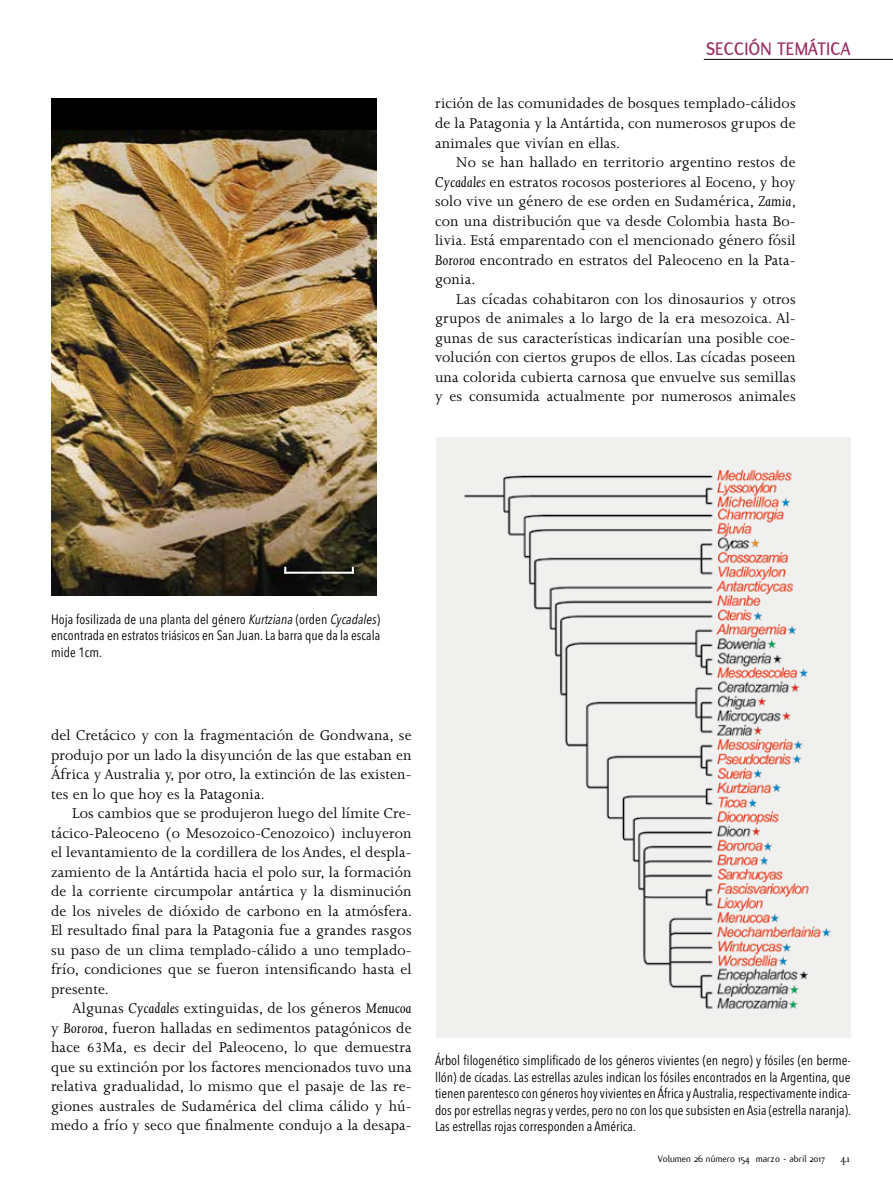
<style>
.page{position:relative;width:893px;height:1191px;background:#fff}
.page>*{position:absolute;margin:0;border:0;box-sizing:border-box;transform-origin:0 0}
.t1{font:700 19.5px "Flux";letter-spacing:.01em;color:#9a3366;scale:.95 1}
.t2{font:16.2px/19.5px "Joanna MT Std";letter-spacing:.01em;color:#000;text-align:justify}
.t3{font:condensed 13.5px/16.5px "Avenir Next LT Pro";color:#000;text-align:justify}
.t4{font:11.25px "Filosofia";color:#000}
.t5{font:10.2px "Flux";color:#000}
.s1{font-style:italic}
.s2{font-size:15px}
</style>
<div class="page">
<div style="left:51px;top:98px;width:326px;height:497px;background:#000"></div>
<img style="left:51px;top:130px;width:326px;height:465px">
<img style="left:436px;top:438px;width:414px;height:599px">
<hr style="left:284px;top:571px;width:70px;height:2px;background:#fff">
<hr style="left:704px;top:59px;width:189px;height:1px;background:#000">
<p class="t1" style="left:706px;top:38px;width:153px">SECCIÓN TEMÁTICA</p>
<p class="t2" style="left:435px;top:94px;width:362px">rición de las comunidades de bosques templado-cálidos de la Patagonia y la Antártida, con numerosos grupos de animales que vivían en ellas.</p>
<p class="t2" style="left:435px;top:152px;width:363px;text-indent:21px">No se han hallado en territorio argentino restos de <span class="s1">Cycadales</span> en estratos rocosos posteriores al Eoceno, y hoy solo vive un género de ese orden en Sudamérica, <span class="s1">Zamia</span>, con una distribución que va desde Colombia hasta Bo&shy;livia. Está emparentado con el mencionado género fósil <span class="s1">Bororoa</span> encontrado en estratos del Paleoceno en la Pata&shy;gonia.</p>
<p class="t2" style="left:435px;top:289px;width:362px;text-indent:21px">Las cícadas cohabitaron con los dinosaurios y otros grupos de animales a lo largo de la era mesozoica. Al&shy;gunas de sus características indicarían una posible coe&shy;volución con ciertos grupos de ellos. Las cícadas poseen una colorida cubierta carnosa que envuelve sus semillas y es consumida actualmente por numerosos animales</p>
<p class="t3" style="left:51px;top:611px;width:331px">Hoja fosilizada de una planta del género <span class="s1">Kurtziana</span> (orden <span class="s1">Cycadales</span>) encontrada en estratos triásicos en San Juan. La barra que da la escala mide 1cm.</p>
<p class="t2" style="left:51px;top:725px;width:362px">del Cretácico y con la fragmentación de Gondwana, se produjo por un lado la disyunción de las que estaban en África y Australia y, por otro, la extinción de las existen&shy;tes en lo que hoy es la Patagonia.</p>
<p class="t2" style="left:51px;top:803px;width:363px;text-indent:21px">Los cambios que se produjeron luego del límite Cre&shy;tácico-Paleoceno (o Mesozoico-Cenozoico) incluyeron el levantamiento de la cordillera de los Andes, el despla&shy;zamiento de la Antártida hacia el polo sur, la formación de la corriente circumpolar antártica y la disminución de los niveles de dióxido de carbono en la atmósfera.<br>El resultado final para la Patagonia fue a grandes rasgos su paso de un clima templado-cálido a uno templado&shy;frío, condiciones que se fueron intensificando hasta el presente.</p>
<p class="t2" style="left:51px;top:998px;width:362px;text-indent:21px">Algunas <span class="s1">Cycadales</span> extinguidas, de los géneros <span class="s1">Menucoa </span>y <span class="s1">Bororoa</span>, fueron halladas en sedimentos patagónicos de hace <span class="s2">63</span>Ma, es decir del Paleoceno, lo que demuestra que su extinción por los factores mencionados tuvo una relativa gradualidad, lo mismo que el pasaje de las re&shy;giones australes de Sudamérica del clima cálido y hú&shy;medo a frío y seco que finalmente condujo a la desapa-</p>
<p class="t3" style="left:435px;top:1052px;width:417px">Árbol filogenético simplificado de los géneros vivientes (en negro) y fósiles (en berme&shy;llón) de cícadas. Las estrellas azules indican los fósiles encontrados en la Argentina, que tienen parentesco con géneros hoy vivientes en África y Australia, respectivamente indica&shy;dos por estrellas negras y verdes, pero no con los que subsisten en Asia (estrella naranja).<br>Las estrellas rojas corresponden a América.</p>
<p class="t5" style="left:658px;top:1153px;width:169px">Volumen 26 número 154 marzo - abril 2017</p>
<p class="t4" style="left:840px;top:1152px;width:12px">41</p>
</div>
